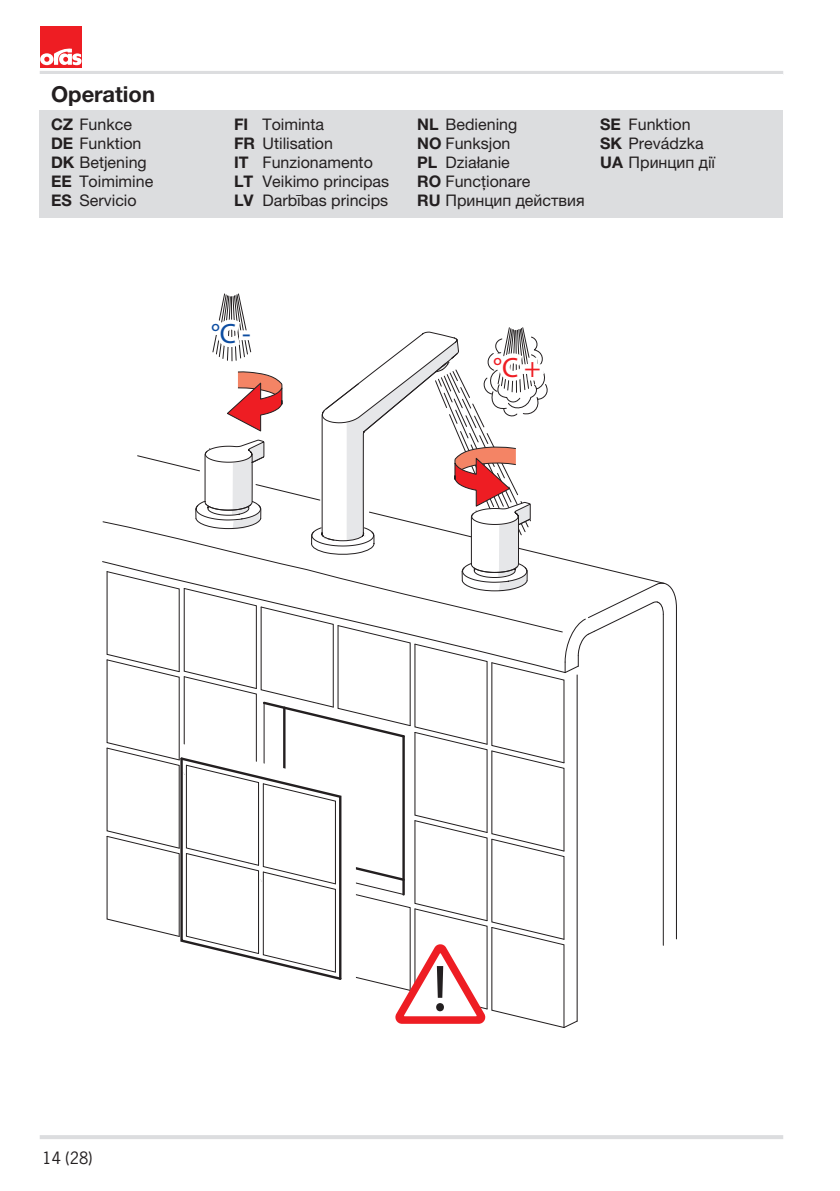
<style>
.page{position:relative;width:840px;height:1191px;background:#fff}
.page>*{position:absolute;margin:0;border:0;box-sizing:border-box;transform-origin:0 0}
.t1{font:28px "Myriad Pro";color:#ee1d23}
.t2{font:28px "Myriad Pro";color:#0d4da1}
.t3{font:700 22px "Helvetica Neue LTW1 G";color:#231f20}
.t4{font:16px/19.2px "Helvetica Neue LTW1 G";color:#231f20}
.t5{font:16px "News Gothic Std";color:#231f20}
.s1{font-weight:700}
</style>
<div class="page">
<hr style="left:40px;top:71px;width:742px;height:3px;background:#dcdddf">
<hr style="left:40px;top:1135px;width:742px;height:4px;background:#dcdddf">
<div style="left:40px;top:27px;width:42px;height:41px;background:#ee1d23"></div>
<svg style="left:40px;top:48px;width:41px;height:17px"></svg>
<div style="left:40px;top:75px;width:742px;height:142px;background:#dcdddf"></div>
<div style="left:40px;top:75px;width:742px;height:35px;background:#fff"></div>
<svg style="left:106px;top:293px;width:571px;height:735px"></svg>
<h2 class="t3" style="left:51px;top:81px;width:105px">Operation</h2>
<p class="t4" style="left:51px;top:114px;width:104px"><span class="s1">CZ</span> Funkce<br><span class="s1">DE</span> Funktion<br><span class="s1">DK</span> Betjening<br><span class="s1">EE</span> Toimimine<br><span class="s1">ES</span> Servicio</p>
<p class="t4" style="left:234px;top:114px;width:156px"><span class="s1">FI</span> Toiminta<br><span class="s1">FR</span> Utilisation<br><span class="s1">IT</span> Funzionamento<br><span class="s1">LT</span> Veikimo principas<br><span class="s1">LV</span> Darbības princips</p>
<p class="t4" style="left:417px;top:114px;width:169px"><span class="s1">NL</span> Bediening<br><span class="s1">NO</span> Funksjon<br><span class="s1">PL</span> Działanie<br><span class="s1">RO</span> Funcţionare<br><span class="s1">RU</span> Принцип действия</p>
<p class="t4" style="left:600px;top:114px;width:116px"><span class="s1">SE</span> Funktion<br><span class="s1">SK</span> Prevádzka<br><span class="s1">UA</span> Принцип дії</p>
<h1 class="t2" style="left:211px;top:316px;width:41px">°C -</h1>
<h1 class="t1" style="left:493px;top:350px;width:49px">°C +</h1>
<p class="t5" style="left:43px;top:1147px;width:51px">14 (28)</p>
</div>
